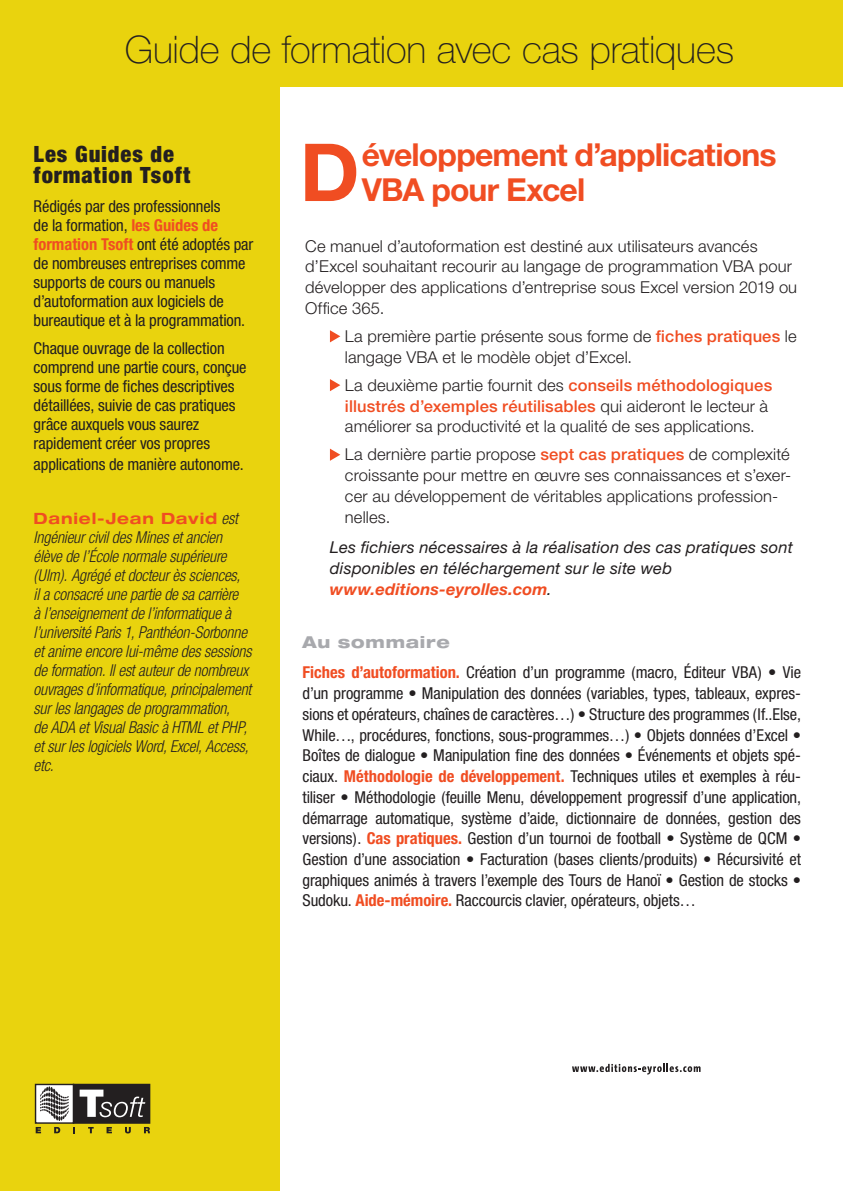
<style>
.page{position:relative;width:843px;height:1191px;background:#fff}
.page>*{position:absolute;margin:0;border:0;box-sizing:border-box;transform-origin:0 0}
.t1{font:700 80.15px "Helvetica Neue";color:#f04d22}
.t2{font:100 37.98px "Helvetica Neue";letter-spacing:-.005em;color:#231f20}
.t3{font:700 31.68px/34.5px "Helvetica Neue";letter-spacing:-.025em;color:#f04d22}
.t4{font:900 condensed 22.4px/20.7px "Helvetica Neue";letter-spacing:.04em;color:#231f20}
.t5{font:condensed 16.45px/19.1px "Helvetica Neue";letter-spacing:-.005em;color:#231f20}
.t6{font:300 16.45px/20.7px "Helvetica Neue";letter-spacing:.01em;color:#231f20}
.t7{font:italic 300 condensed 16.45px/19.1px "Helvetica Neue";letter-spacing:-.01em;color:#231f20}
.t8{font:italic 16.45px/20.7px "Helvetica Neue";letter-spacing:.015em;color:#231f20}
.t9{font:700 expanded 15.58px "Helvetica Neue";letter-spacing:.055em;color:#f04d22}
.s1{font-weight:700;color:#f04d22}
.s2{font-weight:300;font-style:italic;font-stretch:condensed;font-size:16.45px;color:#231f20}
.s3{font-weight:500;color:#f04d22}
.s4{font-weight:800;font-stretch:expanded;color:#a8a9ad}
</style>
<div class="page">
<div style="left:0;top:0;width:843px;height:87px;background:#e9d30e"></div>
<div style="left:0;top:0;width:279px;height:1191px;background:#e9d30e"></div>
<svg style="left:330px;top:330px;width:10px;height:12px"></svg>
<svg style="left:330px;top:379px;width:10px;height:12px"></svg>
<svg style="left:330px;top:449px;width:10px;height:12px"></svg>
<svg style="left:572px;top:1064px;width:129px;height:10px"></svg>
<div style="left:36px;top:1084px;width:38px;height:39px;background:#fff"></div>
<div style="left:35px;top:1084px;width:39px;height:40px;border:1px solid #231f20"></div>
<div style="left:74px;top:1084px;width:76px;height:39px;background:#231f20"></div>
<div style="left:73px;top:1084px;width:77px;height:40px;border:1px solid #231f20"></div>
<svg style="left:80px;top:1089px;width:65px;height:28px"></svg>
<svg style="left:40px;top:1086px;width:29px;height:35px"></svg>
<svg style="left:36px;top:1127px;width:5px;height:6px"></svg>
<svg style="left:54px;top:1127px;width:6px;height:6px"></svg>
<svg style="left:73px;top:1127px;width:2px;height:6px"></svg>
<svg style="left:88px;top:1127px;width:6px;height:6px"></svg>
<svg style="left:107px;top:1127px;width:5px;height:6px"></svg>
<svg style="left:125px;top:1127px;width:6px;height:6px"></svg>
<svg style="left:144px;top:1127px;width:6px;height:6px"></svg>
<h2 class="t2" style="left:125px;top:28px;width:611px">Guide de formation avec cas pratiques</h2>
<h3 class="t4" style="left:34px;top:143px;width:158px">Les Guides de formation Tsoft</h3>
<p class="t5" style="left:34px;top:196px;width:221px">Rédigés par des professionnels<br>de la formation, <span class="s1">les Guides de formation Tsoft</span> ont été adoptés par de nombreuses entreprises comme supports de cours ou manuels d’autoformation aux logiciels de bureautique et à la programmation.</p>
<p class="t5" style="left:34px;top:339px;width:215px">Chaque ouvrage de la collection comprend une partie cours, conçue sous forme de fiches descriptives détaillées, suivie de cas pratiques grâce auxquels vous saurez rapidement créer vos propres</p>
<p class="t5" style="left:34px;top:455px;width:212px">applications de manière autonome.</p>
<p class="t9" style="left:34px;top:509px;width:206px">Daniel-Jean David <span class="s2">est</span></p>
<p class="t7" style="left:34px;top:528px;width:220px">Ingénieur civil des Mines et ancien élève de l’École normale supérieure (Ulm). Agrégé et docteur ès sciences,<br>il a consacré une partie de sa carrière<br>à l’enseignement de l’informatique à l’université Paris 1, Panthéon-Sorbonne et anime encore lui-même des sessions de formation. Il est auteur de nombreux ouvrages d’informatique, principalement sur les langages de programmation,<br>de ADA et Visual Basic à HTML et PHP, et sur les logiciels Word, Excel, Access, etc.</p>
<h1 class="t1" style="left:300px;top:123px;width:61px">D</h1>
<h3 class="t3" style="left:362px;top:137px;width:416px">éveloppement d’applications<br>VBA pour Excel</h3>
<p class="t6" style="left:305px;top:235px;width:493px">Ce manuel d’autoformation est destiné aux utilisateurs avancés d’Excel souhaitant recourir au langage de programmation VBA pour développer des applications d’entreprise sous Excel version 2019 ou Office 365.</p>
<p class="t6" style="left:345px;top:325px;width:453px">La première partie présente sous forme de <span class="s3">fiches pratiques</span> le langage VBA et le modèle objet d’Excel.</p>
<p class="t6" style="left:345px;top:374px;width:429px">La deuxième partie fournit des <span class="s3">conseils méthodologiques illustrés d’exemples réutilisables</span> qui aideront le lecteur à améliorer sa productivité et la qualité de ses applications.</p>
<p class="t6" style="left:345px;top:444px;width:448px">La dernière partie propose <span class="s3">sept cas pratiques</span> de complexité croissante pour mettre en œuvre ses connaissances et s’exer&shy;cer au développement de véritables applications profession&shy;nelles.</p>
<p class="t8" style="left:330px;top:537px;width:465px">Les fichiers nécessaires à la réalisation des cas pratiques sont disponibles en téléchargement sur le site web <span class="s1">www.editions-eyrolles.com</span>.</p>
<p class="t5" style="left:303px;top:627px;width:500px;line-height:30.4px"><span class="s4">Au sommaire<br></span><span class="s1">Fiches d’autoformation.</span> Création d’un programme (macro, Éditeur VBA) • Vie</p>
<p class="t5" style="left:303px;top:683px;width:500px;line-height:20.7px;text-align:justify">d’un programme • Manipulation des données (variables, types, tableaux, expres&shy;sions et opérateurs, chaînes de caractères…) • Structure des programmes (If..Else, While…, procédures, fonctions, sous-programmes…) • Objets données d’Excel • Boîtes de dialogue • Manipulation fine des données • Événements et objets spé&shy;ciaux. <span class="s1">Méthodologie de développement.</span> Techniques utiles et exemples à réu&shy;tiliser • Méthodologie (feuille Menu, développement progressif d’une application, démarrage automatique, système d’aide, dictionnaire de données, gestion des versions). <span class="s1">Cas pratiques.</span> Gestion d’un tournoi de football • Système de QCM • Gestion d’une association • Facturation (bases clients/produits) • Récursivité et graphiques animés à travers l’exemple des Tours de Hanoï • Gestion de stocks • Sudoku. <span class="s1">Aide-mémoire.</span> Raccourcis clavier, opérateurs, objets…</p>
</div>
